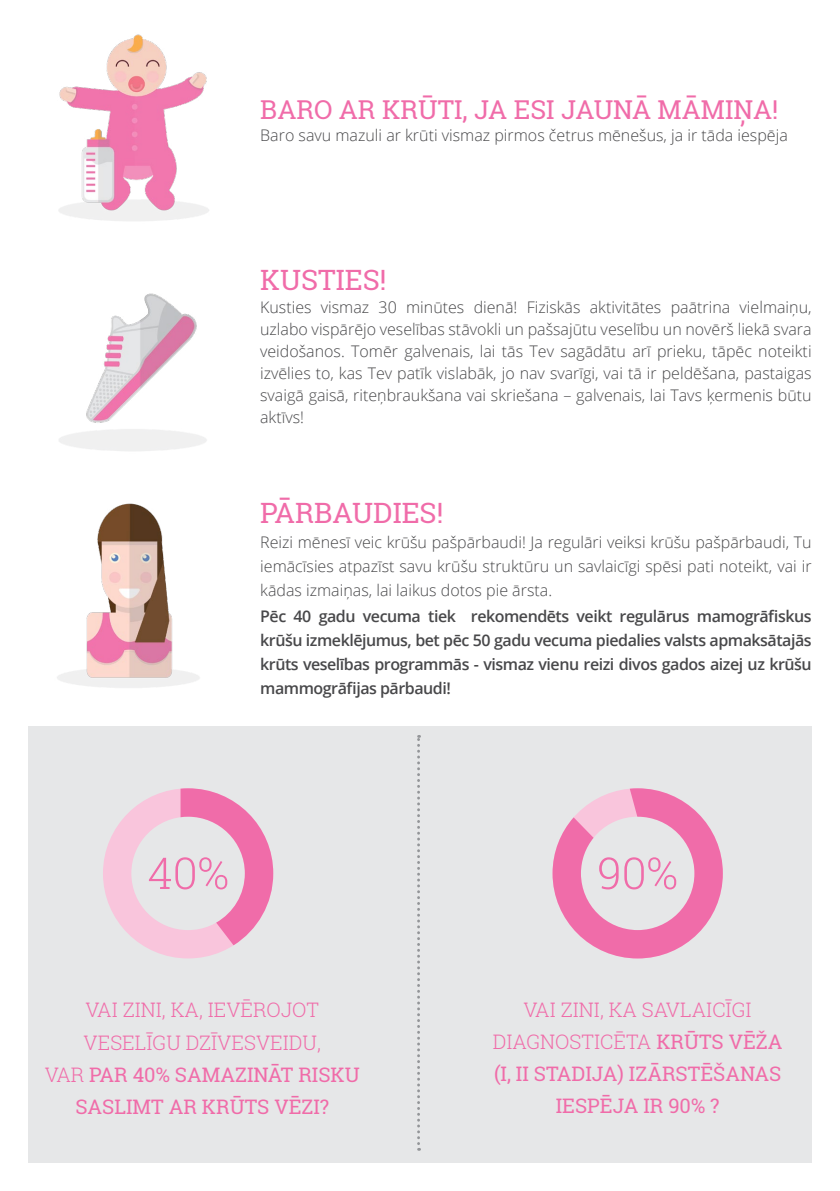
<style>
.page{position:relative;width:840px;height:1191px;background:#fff}
.page>*{position:absolute;margin:0;border:0;box-sizing:border-box;transform-origin:0 0}
.t1{font:28px "Roboto Slab";color:#f06ca9}
.t2{font:26px "Roboto Slab";color:#f06ca9}
.t3{font:300 20px/32px "Roboto Slab";color:#f06ca9;text-align:center}
.t4{font:20px/32px "Roboto Slab";color:#f06ca9;text-align:center}
.t5{font:300 16px/22px "Open Sans";color:#48484a;text-align:justify}
.t6{font:600 16px/24px "Open Sans";letter-spacing:-.03em;color:#48484a;text-align:justify}
.s1{font-weight:400}
.s2{font-weight:300}
</style>
<div class="page">
<img style="left:59px;top:293px;width:148px;height:158px">
<img style="left:58px;top:34px;width:151px;height:187px">
<img style="left:57px;top:503px;width:143px;height:185px">
<div style="left:28px;top:726px;width:783px;height:436px;background:#e6e7e8"></div>
<svg style="left:103px;top:788px;width:170px;height:170px"></svg>
<svg style="left:417px;top:735px;width:3px;height:415px"></svg>
<svg style="left:552px;top:788px;width:170px;height:170px"></svg>
<h2 class="t2" style="left:260px;top:92px;width:519px">BARO AR KRŪTI, JA ESI JAUNĀ MĀMIŅA!</h2>
<p class="t5" style="left:260px;top:124px;width:529px">Baro savu mazuli ar krūti vismaz pirmos četrus mēnešus, ja ir tāda iespēja</p>
<h1 class="t1" style="left:260px;top:261px;width:128px">KUSTIES!</h1>
<p class="t5" style="left:260px;top:296px;width:552px">Kusties vismaz 30 minūtes dienā! Fiziskās aktivitātes paātrina vielmaiņu, uzlabo vispārējo veselības stāvokli un pašsajūtu veselību un novērš liekā svara veidošanos. Tomēr galvenais, lai tās Tev sagādātu arī prieku, tāpēc noteikti izvēlies to, kas Tev patīk vislabāk, jo nav svarīgi, vai tā ir peldēšana, pastaigas svaigā gaisā, riteņbraukšana vai skriešana – galvenais, lai Tavs ķermenis būtu aktīvs!</p>
<h1 class="t1" style="left:260px;top:493px;width:184px">PĀRBAUDIES!</h1>
<p class="t5" style="left:260px;top:530px;width:552px;line-height:24px">Reizi mēnesī veic krūšu pašpārbaudi! Ja regulāri veiksi krūšu pašpārbaudi, Tu iemācīsies atpazīst savu krūšu struktūru un savlaicīgi spēsi pati noteikt, vai ir kādas izmaiņas, lai laikus dotos pie ārsta.</p>
<p class="t6" style="left:260px;top:604px;width:552px">Pēc 40 gadu vecuma tiek rekomendēts veikt regulārus mamogrāfiskus krūšu izmeklējumus, bet pēc 50 gadu vecuma piedalies valsts apmaksātajās krūts veselības programmās - vismaz vienu reizi divos gados aizej uz krūšu mammogrāfijas pārbaudi!</p>
<p class="t3" style="left:45px;top:993px;width:316px">VAI ZINI, KA, IEVĒROJOT<br>VESELĪGU DZĪVESVEIDU,<br>VAR <span class="s1">PAR 40% SAMAZINĀT RISKU<br>SASLIMT AR KRŪTS VĒZI?</span></p>
<p class="t4" style="left:492px;top:993px;width:290px"><span class="s2">VAI ZINI, KA SAVLAICĪGI<br>DIAGNOSTICĒTA</span> KRŪTS VĒŽA (I, II STADIJA) IZĀRSTĒŠANAS<br>IESPĒJA IR 90% ?</p>
</div>
